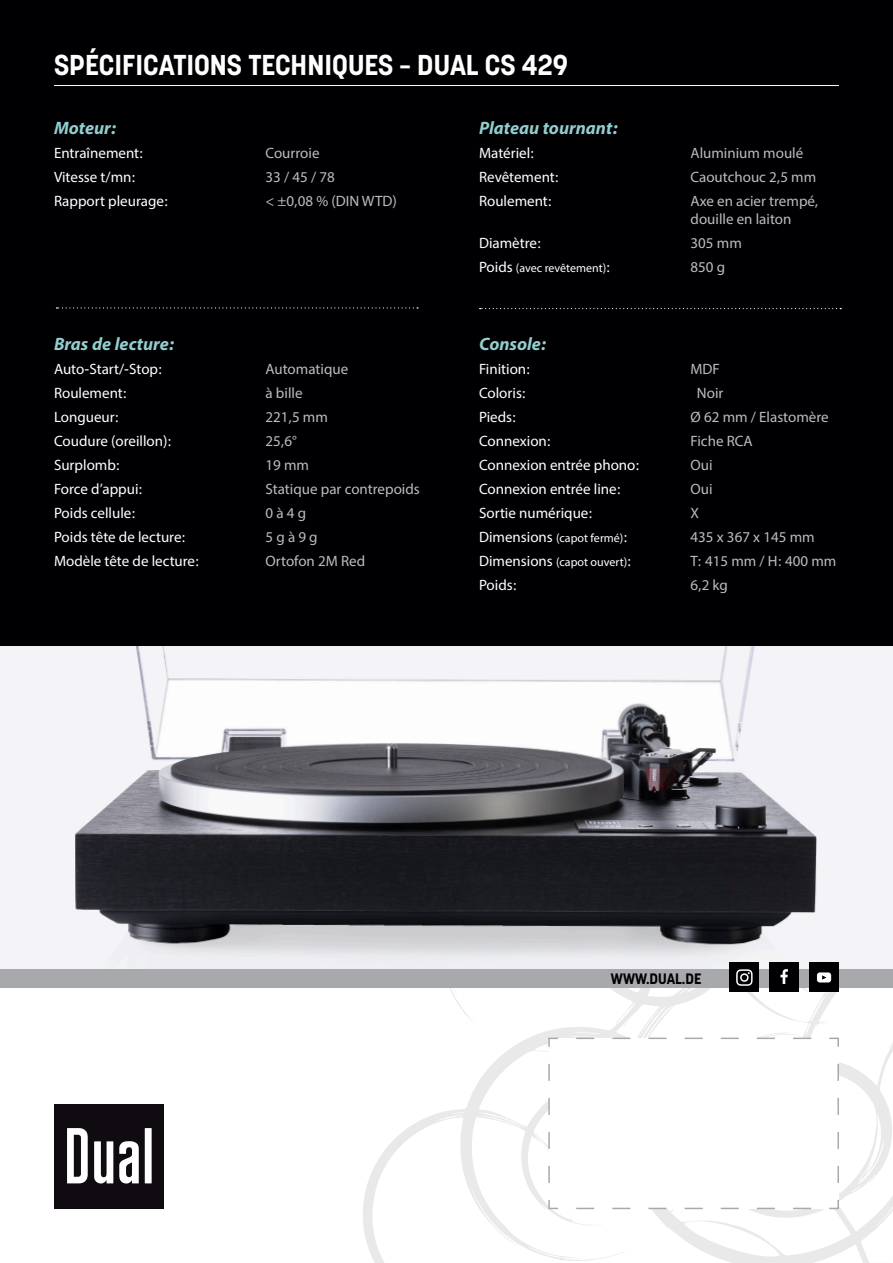
<style>
.page{position:relative;width:893px;height:1263px;background:#fff}
.page>*{position:absolute;margin:0;border:0;box-sizing:border-box;transform-origin:0 0}
.t1{font:700 28.5px "Korolev";color:#fff}
.t2{font:italic 700 18px "Myriad Hebrew";color:#93cece}
.t3{font:15px "Myriad Hebrew";color:#fff}
.t4{font:15px/18px "Myriad Hebrew";color:#bcbdc0}
.t5{font:700 15px "Korolev";color:#000003}
.t6{font:12px "Myriad Hebrew";color:#fff}
.s1{font-size:15px}
</style>
<div class="page">
<svg style="left:361px;top:987px;width:532px;height:276px"></svg>
<svg style="left:539px;top:1202px;width:7px;height:7px"></svg>
<div style="left:0;top:0;width:893px;height:646px;background:#000003"></div>
<img style="left:0;top:646px;width:893px;height:323px">
<hr style="left:54px;top:85px;width:785px;height:1px;background:#fff">
<svg style="left:56px;top:307px;width:362px;height:2px"></svg>
<svg style="left:480px;top:308px;width:361px;height:1px"></svg>
<div style="left:54px;top:1104px;width:109px;height:105px;background:#0f0b11"></div>
<svg style="left:145px;top:1128px;width:7px;height:55px"></svg>
<svg style="left:67px;top:1128px;width:21px;height:55px"></svg>
<svg style="left:94px;top:1141px;width:19px;height:42px"></svg>
<svg style="left:119px;top:1141px;width:20px;height:43px"></svg>
<svg style="left:548px;top:1037px;width:292px;height:173px"></svg>
<div style="left:0;top:969px;width:893px;height:18px;background:#a8a9ad"></div>
<div style="left:729px;top:962px;width:30px;height:30px;background:#000003"></div>
<div style="left:769px;top:962px;width:30px;height:30px;background:#000003"></div>
<div style="left:809px;top:962px;width:30px;height:30px;background:#000003"></div>
<svg style="left:817px;top:972px;width:14px;height:10px"></svg>
<svg style="left:736px;top:969px;width:17px;height:17px"></svg>
<svg style="left:780px;top:969px;width:8px;height:15px"></svg>
<h1 class="t1" style="left:54px;top:49px;width:516px">SPÉCIFICATIONS TECHNIQUES – DUAL CS 429</h1>
<p class="t2" style="left:54px;top:117px;width:64px">Moteur:</p>
<p class="t3" style="left:54px;top:147px;width:91px">Entraînement:</p>
<p class="t4" style="left:266px;top:145px;width:55px">Courroie</p>
<p class="t3" style="left:54px;top:171px;width:83px">Vitesse t/mn:</p>
<p class="t4" style="left:266px;top:169px;width:71px">33 / 45 / 78</p>
<p class="t3" style="left:54px;top:195px;width:116px">Rapport pleurage:</p>
<p class="t4" style="left:266px;top:193px;width:133px">&lt; ±0,08 % (DIN WTD)</p>
<p class="t2" style="left:54px;top:333px;width:122px">Bras de lecture:</p>
<p class="t3" style="left:54px;top:363px;width:110px">Auto-Start/-Stop:</p>
<p class="t4" style="left:266px;top:361px;width:84px">Automatique</p>
<p class="t3" style="left:54px;top:387px;width:75px">Roulement:</p>
<p class="t4" style="left:266px;top:385px;width:39px">à bille</p>
<p class="t3" style="left:54px;top:411px;width:67px">Longueur:</p>
<p class="t4" style="left:266px;top:409px;width:64px">221,5 mm</p>
<p class="t3" style="left:54px;top:435px;width:119px">Coudure (oreillon):</p>
<p class="t4" style="left:266px;top:433px;width:33px">25,6°</p>
<p class="t3" style="left:54px;top:459px;width:68px">Surplomb:</p>
<p class="t4" style="left:266px;top:457px;width:45px">19 mm</p>
<p class="t3" style="left:54px;top:483px;width:90px">Force d’appui:</p>
<p class="t4" style="left:266px;top:481px;width:156px">Statique par contrepoids</p>
<p class="t3" style="left:54px;top:507px;width:83px">Poids cellule:</p>
<p class="t4" style="left:266px;top:505px;width:42px">0 à 4 g</p>
<p class="t3" style="left:54px;top:531px;width:133px">Poids tête de lecture:</p>
<p class="t4" style="left:266px;top:529px;width:54px">5 g à 9 g</p>
<p class="t3" style="left:54px;top:555px;width:147px">Modèle tête de lecture:</p>
<p class="t4" style="left:266px;top:553px;width:101px">Ortofon 2M Red</p>
<p class="t2" style="left:479px;top:117px;width:141px">Plateau tournant:</p>
<p class="t3" style="left:479px;top:147px;width:57px">Matériel:</p>
<p class="t4" style="left:690px;top:145px;width:114px">Aluminium moulé</p>
<p class="t3" style="left:479px;top:171px;width:82px">Revêtement:</p>
<p class="t4" style="left:690px;top:169px;width:127px">Caoutchouc 2,5 mm</p>
<p class="t3" style="left:479px;top:195px;width:75px">Roulement:</p>
<p class="t4" style="left:690px;top:193px;width:129px">Axe en acier trempé, douille en laiton</p>
<p class="t3" style="left:479px;top:237px;width:64px">Diamètre:</p>
<p class="t4" style="left:690px;top:235px;width:53px">305 mm</p>
<p class="t6" style="left:479px;top:263px;width:133px"><span class="s1">Poids</span> (avec revêtement)<span class="s1">:</span></p>
<p class="t4" style="left:690px;top:259px;width:36px">850 g</p>
<p class="t2" style="left:479px;top:333px;width:69px">Console:</p>
<p class="t3" style="left:479px;top:363px;width:53px">Finition:</p>
<p class="t4" style="left:690px;top:361px;width:31px">MDF</p>
<p class="t3" style="left:479px;top:387px;width:49px">Coloris:</p>
<p class="t4" style="left:697px;top:385px;width:28px">Noir</p>
<p class="t3" style="left:479px;top:411px;width:39px">Pieds:</p>
<p class="t4" style="left:690px;top:409px;width:140px">Ø 62 mm / Elastomère</p>
<p class="t3" style="left:479px;top:435px;width:74px">Connexion:</p>
<p class="t4" style="left:690px;top:433px;width:64px">Fiche RCA</p>
<p class="t3" style="left:479px;top:459px;width:162px">Connexion entrée phono:</p>
<p class="t4" style="left:690px;top:457px;width:24px">Oui</p>
<p class="t3" style="left:479px;top:483px;width:143px">Connexion entrée line:</p>
<p class="t4" style="left:690px;top:481px;width:24px">Oui</p>
<p class="t3" style="left:479px;top:507px;width:115px">Sortie numérique:</p>
<p class="t4" style="left:690px;top:505px;width:10px">X</p>
<p class="t6" style="left:479px;top:533px;width:150px"><span class="s1">Dimensions</span> (capot fermé)<span class="s1">:</span></p>
<p class="t4" style="left:690px;top:529px;width:126px">435 x 367 x 145 mm</p>
<p class="t6" style="left:479px;top:557px;width:154px"><span class="s1">Dimensions</span> (capot ouvert)<span class="s1">:</span></p>
<p class="t4" style="left:690px;top:553px;width:147px">T: 415 mm / H: 400 mm</p>
<p class="t3" style="left:479px;top:579px;width:40px">Poids:</p>
<p class="t4" style="left:690px;top:577px;width:39px">6,2 kg</p>
<p class="t5" style="left:611px;top:970px;width:92px">WWW.DUAL.DE</p>
</div>
